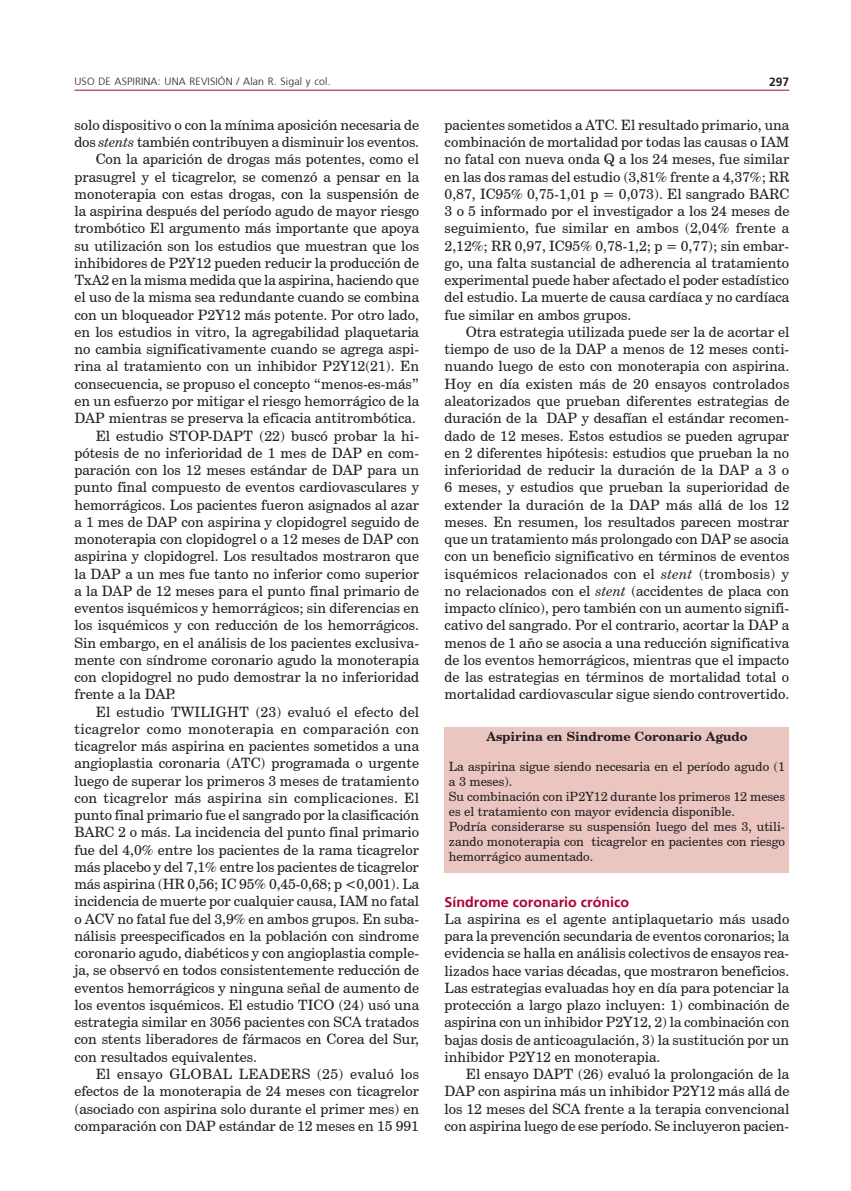
<style>
.page{position:relative;width:851px;height:1191px;background:#fff}
.page>*{position:absolute;margin:0;border:0;box-sizing:border-box;transform-origin:0 0}
.texto{font:14.25px/17.2px "Century Schoolbook BT";color:#231f20;text-align:justify}
.texto1{font:14.25px/17.2px "Century Schoolbook BT";color:#231f20;text-align:justify}
.subtit1n{font:700 14.25px "Frutiger";color:#ab0333}
.texto3-a{font:12.75px/15px "Century Schoolbook BT";color:#231f20}
.texto3{font:700 12.75px "Century Schoolbook BT";color:#231f20}
.t1{font:700 12px "Frutiger";color:#231f20}
.t2{font:300 10.5px "Frutiger";letter-spacing:.015em;color:#231f20}
.s1{font-style:italic}
</style>
<div class="page">
<hr style="left:74px;top:90px;width:715px;height:1px;background:#ab0333">
<div style="left:444px;top:727px;width:345px;height:146px;background:#ebc6c1"></div>
<p class="t2" style="left:74px;top:76px;width:258px">USO DE ASPIRINA: UNA REVISIÓN / Alan R. Sigal y col.</p>
<p class="t1" style="left:769px;top:75px;width:22px">297</p>
<p class="texto" style="left:74px;top:116px;width:346px">solo dispositivo o con la mínima aposición necesaria de dos <span class="s1">stents</span> también contribuyen a disminuir los eventos.</p>
<p class="texto" style="left:74px;top:150px;width:346px;text-indent:21px">Con la aparición de drogas más potentes, como el prasugrel y el ticagrelor, se comenzó a pensar en la monoterapia con estas drogas, con la suspensión de la aspirina después del período agudo de mayor riesgo trombótico El argumento más importante que apoya su utilización son los estudios que muestran que los inhibidores de P2Y12 pueden reducir la producción de TxA2 en la misma medida que la aspirina, haciendo que el uso de la misma sea redundante cuando se combina con un bloqueador P2Y12 más potente. Por otro lado, en los estudios in vitro, la agregabilidad plaquetaria no cambia significativamente cuando se agrega aspi&shy;rina al tratamiento con un inhibidor P2Y12(21). En consecuencia, se propuso el concepto “menos-es-más” en un esfuerzo por mitigar el riesgo hemorrágico de la DAP mientras se preserva la eficacia antitrombótica.</p>
<p class="texto" style="left:74px;top:426px;width:346px;text-indent:21px">El estudio STOP-DAPT (22) buscó probar la hi&shy;pótesis de no inferioridad de 1 mes de DAP en com&shy;paración con los 12 meses estándar de DAP para un punto final compuesto de eventos cardiovasculares y hemorrágicos. Los pacientes fueron asignados al azar a 1 mes de DAP con aspirina y clopidogrel seguido de monoterapia con clopidogrel o a 12 meses de DAP con aspirina y clopidogrel. Los resultados mostraron que la DAP a un mes fue tanto no inferior como superior a la DAP de 12 meses para el punto final primario de eventos isquémicos y hemorrágicos; sin diferencias en los isquémicos y con reducción de los hemorrágicos.<br>Sin embargo, en el análisis de los pacientes exclusiva&shy;mente con síndrome coronario agudo la monoterapia con clopidogrel no pudo demostrar la no inferioridad frente a la DAP.</p>
<p class="texto" style="left:74px;top:702px;width:346px;text-indent:21px">El estudio TWILIGHT (23) evaluó el efecto del ticagrelor como monoterapia en comparación con ticagrelor más aspirina en pacientes sometidos a una angioplastia coronaria (ATC) programada o urgente luego de superar los primeros 3 meses de tratamiento con ticagrelor más aspirina sin complicaciones. El punto final primario fue el sangrado por la clasificación BARC 2 o más. La incidencia del punto final primario fue del 4,0% entre los pacientes de la rama ticagrelor más placebo y del 7,1% entre los pacientes de ticagrelor más aspirina (HR 0,56; IC 95% 0,45-0,68; p &lt;0,001). La incidencia de muerte por cualquier causa, IAM no fatal o ACV no fatal fue del 3,9% en ambos grupos. En suba&shy;nálisis preespecificados en la población con sindrome coronario agudo, diabéticos y con angioplastia comple&shy;ja, se observó en todos consistentemente reducción de eventos hemorrágicos y ninguna señal de aumento de los eventos isquémicos. El estudio TICO (24) usó una estrategia similar en 3056 pacientes con SCA tratados con stents liberadores de fármacos en Corea del Sur, con resultados equivalentes.</p>
<p class="texto" style="left:74px;top:1065px;width:346px;text-indent:21px">El ensayo GLOBAL LEADERS (25) evaluó los efectos de la monoterapia de 24 meses con ticagrelor (asociado con aspirina solo durante el primer mes) en comparación con DAP estándar de 12 meses en 15 991</p>
<p class="texto" style="left:444px;top:116px;width:346px">pacientes sometidos a ATC. El resultado primario, una combinación de mortalidad por todas las causas o IAM no fatal con nueva onda Q a los 24 meses, fue similar en las dos ramas del estudio (3,81% frente a 4,37%; RR 0,87, IC95% 0,75-1,01 p = 0,073). El sangrado BARC 3 o 5 informado por el investigador a los 24 meses de seguimiento, fue similar en ambos (2,04% frente a 2,12%; RR 0,97, IC95% 0,78-1,2; p = 0,77); sin embar&shy;go, una falta sustancial de adherencia al tratamiento experimental puede haber afectado el poder estadístico del estudio. La muerte de causa cardíaca y no cardíaca fue similar en ambos grupos.</p>
<p class="texto" style="left:444px;top:323px;width:346px;text-indent:21px">Otra estrategia utilizada puede ser la de acortar el tiempo de uso de la DAP a menos de 12 meses conti&shy;nuando luego de esto con monoterapia con aspirina.<br>Hoy en día existen más de 20 ensayos controlados aleatorizados que prueban diferentes estrategias de duración de la DAP y desafían el estándar recomen&shy;dado de 12 meses. Estos estudios se pueden agrupar en 2 diferentes hipótesis: estudios que prueban la no inferioridad de reducir la duración de la DAP a 3 o 6 meses, y estudios que prueban la superioridad de extender la duración de la DAP más allá de los 12 meses. En resumen, los resultados parecen mostrar que un tratamiento más prolongado con DAP se asocia con un beneficio significativo en términos de eventos isquémicos relacionados con el <span class="s1">stent</span> (trombosis) y no relacionados con el <span class="s1">stent</span> (accidentes de placa con impacto clínico), pero también con un aumento signifi&shy;cativo del sangrado. Por el contrario, acortar la DAP a menos de 1 año se asocia a una reducción significativa de los eventos hemorrágicos, mientras que el impacto de las estrategias en términos de mortalidad total o mortalidad cardiovascular sigue siendo controvertido.</p>
<p class="texto3" style="left:486px;top:728px;width:263px">Aspirina en Sindrome Coronario Agudo</p>
<p class="texto3-a" style="left:449px;top:759px;width:337px">La aspirina sigue siendo necesaria en el período agudo (1 a 3 meses).</p>
<p class="texto3-a" style="left:449px;top:789px;width:337px">Su combinación con iP2Y12 durante los primeros 12 meses es el tratamiento con mayor evidencia disponible.</p>
<p class="texto3-a" style="left:449px;top:819px;width:337px;text-align:justify">Podría considerarse su suspensión luego del mes 3, utili&shy;zando monoterapia con ticagrelor en pacientes con riesgo hemorrágico aumentado.</p>
<p class="subtit1n" style="left:444px;top:893px;width:186px">Síndrome coronario crónico</p>
<p class="texto1" style="left:444px;top:910px;width:346px">La aspirina es el agente antiplaquetario más usado para la prevención secundaria de eventos coronarios; la evidencia se halla en análisis colectivos de ensayos rea&shy;lizados hace varias décadas, que mostraron beneficios.<br>Las estrategias evaluadas hoy en día para potenciar la protección a largo plazo incluyen: 1) combinación de aspirina con un inhibidor P2Y12, 2) la combinación con bajas dosis de anticoagulación, 3) la sustitución por un inhibidor P2Y12 en monoterapia.</p>
<p class="texto" style="left:444px;top:1065px;width:346px;text-indent:21px">El ensayo DAPT (26) evaluó la prolongación de la DAP con aspirina más un inhibidor P2Y12 más allá de los 12 meses del SCA frente a la terapia convencional con aspirina luego de ese período. Se incluyeron pacien-</p>
</div>
